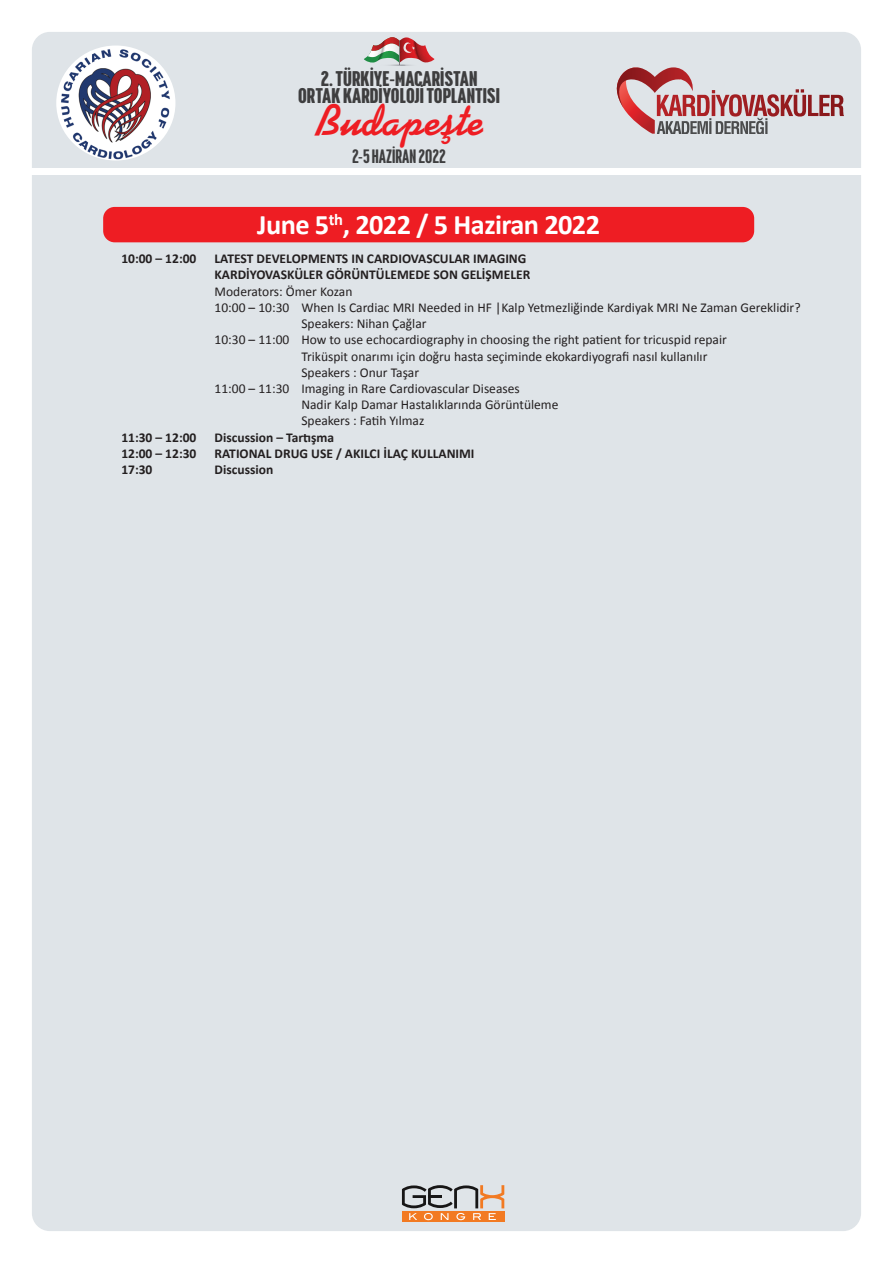
<style>
.page{position:relative;width:893px;height:1263px;background:#fff}
.page>*{position:absolute;margin:0;border:0;box-sizing:border-box;transform-origin:0 0}
.t1{font:46.8px "Kaufmann";color:#ee1d23}
.gövde_2{font:700 28.35px "Calibri";letter-spacing:-.02em;color:#fff}
.t2{font:600 19.8px "Cervo Neue Con";color:#3e3e3f}
.t3{font:500 18.15px "Cervo Neue Con";color:#3e3e3f}
.gövde_2-2{font:13.5px "Calibri";color:#231f20}
.gövde_2-3{font:700 13.5px "Calibri";color:#231f20}
</style>
<div class="page">
<div style="left:32px;top:32px;width:829px;height:1199px;background:#dfe4e8;border-radius:18px"></div>
<div style="left:103px;top:207px;width:651px;height:35px;background:#ee1d23;border-radius:11px"></div>
<svg style="left:616px;top:67px;width:228px;height:67px"></svg>
<img style="left:56px;top:46px;width:119px;height:114px">
<div style="left:26px;top:168px;width:839px;height:6px;background:#fff"></div>
<svg style="left:364px;top:37px;width:70px;height:29px"></svg>
<div style="left:402px;top:1211px;width:102px;height:11px;background:#f27a22"></div>
<svg style="left:402px;top:1185px;width:102px;height:35px"></svg>
<p class="t2" style="left:321px;top:65px;width:158px">2. TÜRKİYE-MACARİSTAN</p>
<p class="t2" style="left:298px;top:83px;width:203px">ORTAK KARDİYOLOJİ TOPLANTISI</p>
<p class="t1" style="left:315px;top:95px;width:170px">Budapeşte</p>
<p class="t3" style="left:352px;top:144px;width:95px">2-5 HAZİRAN 2022</p>
<p class="gövde_2" style="left:257px;top:207px;width:344px">June 5<sup>th</sup>, 2022 / 5 Haziran 2022</p>
<p class="gövde_2-3" style="left:121px;top:250px;width:77px">10:00 – 12:00</p>
<p class="gövde_2-3" style="left:215px;top:250px;width:313px">LATEST DEVELOPMENTS IN CARDIOVASCULAR IMAGING</p>
<p class="gövde_2-3" style="left:215px;top:266px;width:317px">KARDİYOVASKÜLER GÖRÜNTÜLEMEDE SON GELİŞMELER</p>
<p class="gövde_2-2" style="left:215px;top:283px;width:139px">Moderators: Ömer Kozan</p>
<p class="gövde_2-2" style="left:215px;top:299px;width:587px">10:00 – 10:30 When Is Cardiac MRI Needed in HF |Kalp Yetmezliğinde Kardiyak MRI Ne Zaman Gereklidir?</p>
<p class="gövde_2-2" style="left:301px;top:315px;width:127px">Speakers: Nihan Çağlar</p>
<p class="gövde_2-2" style="left:215px;top:331px;width:514px">10:30 – 11:00 How to use echocardiography in choosing the right patient for tricuspid repair</p>
<p class="gövde_2-2" style="left:301px;top:347px;width:407px">Triküspit onarımı için doğru hasta seçiminde ekokardiyografi nasıl kullanılır</p>
<p class="gövde_2-2" style="left:301px;top:364px;width:119px">Speakers : Onur Taşar</p>
<p class="gövde_2-2" style="left:215px;top:380px;width:307px">11:00 – 11:30 Imaging in Rare Cardiovascular Diseases</p>
<p class="gövde_2-2" style="left:301px;top:396px;width:259px">Nadir Kalp Damar Hastalıklarında Görüntüleme</p>
<p class="gövde_2-2" style="left:301px;top:412px;width:125px">Speakers : Fatih Yılmaz</p>
<p class="gövde_2-3" style="left:121px;top:428px;width:77px">11:30 – 12:00</p>
<p class="gövde_2-3" style="left:215px;top:428px;width:121px">Discussion – Tartışma</p>
<p class="gövde_2-3" style="left:121px;top:445px;width:77px">12:00 – 12:30</p>
<p class="gövde_2-3" style="left:215px;top:445px;width:261px">RATIONAL DRUG USE / AKILCI İLAÇ KULLANIMI</p>
<p class="gövde_2-3" style="left:121px;top:461px;width:33px">17:30</p>
<p class="gövde_2-3" style="left:215px;top:461px;width:60px">Discussion</p>
</div>
